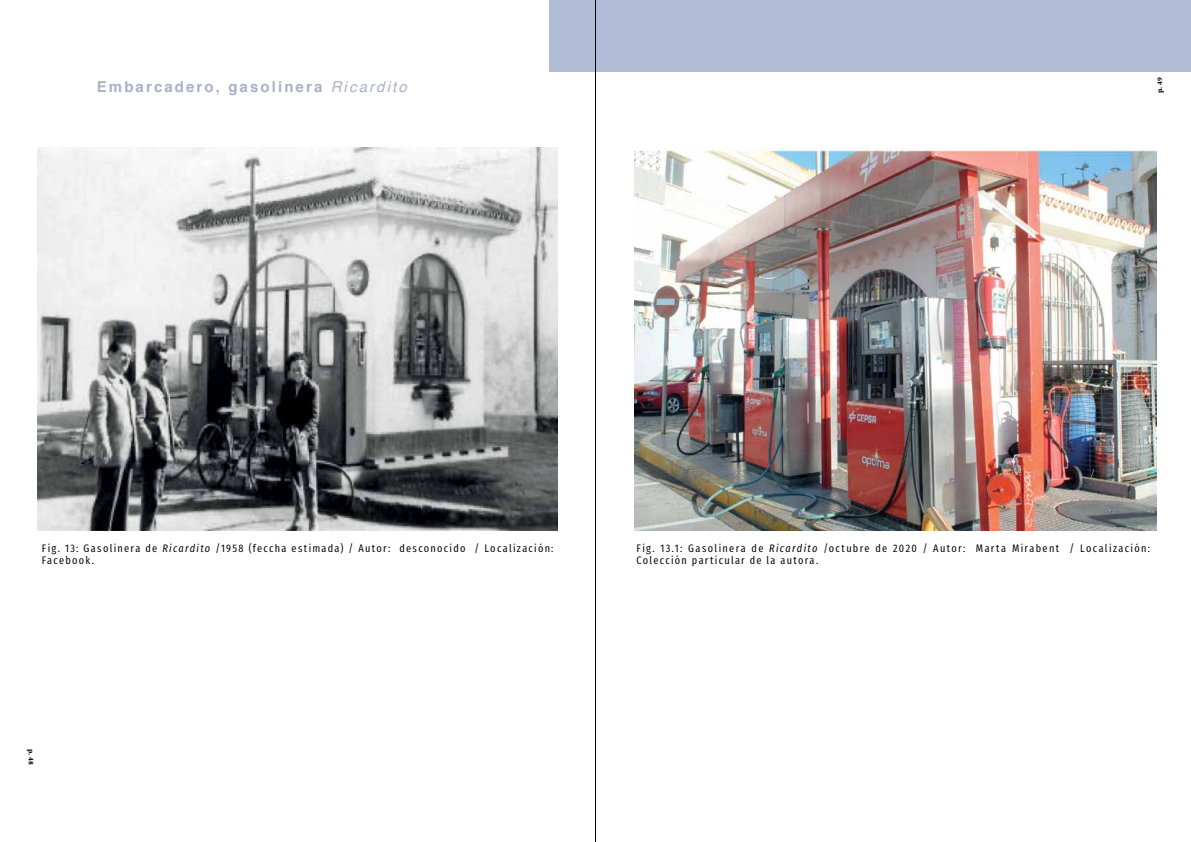
<style>
.page{position:relative;width:1191px;height:842px;background:#fff}
.page>*{position:absolute;margin:0;border:0;box-sizing:border-box;transform-origin:0 0}
.t1{font:700 15px "Helvetica";letter-spacing:.14em;color:#a9b1c7}
.t2{font:10.9px/12px "Fira Sans Compressed";letter-spacing:.115em;color:#000}
.t3{font:700 7px "Source Serif Pro";color:#000}
.s1{font-weight:400;font-style:italic}
.s2{font-style:italic}
</style>
<div class="page">
<div style="left:549px;top:0;width:642px;height:71px;background:#b0bcd6"></div>
<img style="left:38px;top:147px;width:520px;height:384px">
<img style="left:634px;top:147px;width:522px;height:384px">
<hr style="left:595px;top:0;width:1px;height:842px;background:#000">
<h1 class="t1" style="left:97px;top:74px;width:311px">Embarcadero, gasolinera <span class="s1">Ricardito</span></h1>
<p class="t3" style="left:1155px;top:93px;width:17px;rotate:-90deg">p. 49</p>
<p class="t2" style="left:42px;top:542px;width:513px">Fig. 13: Gasolinera de <span class="s2">Ricardito</span> /1958 (feccha estimada) / Autor: desconocido / Localización:<br>Facebook.</p>
<p class="t2" style="left:636px;top:542px;width:515px">Fig. 13.1: Gasolinera de <span class="s2">Ricardito</span> /octubre de 2020 / Autor: Marta Mirabent / Localización:<br>Colección particular de la autora.</p>
<p class="t3" style="left:36px;top:749px;width:17px;rotate:90deg">p. 48</p>
</div>
